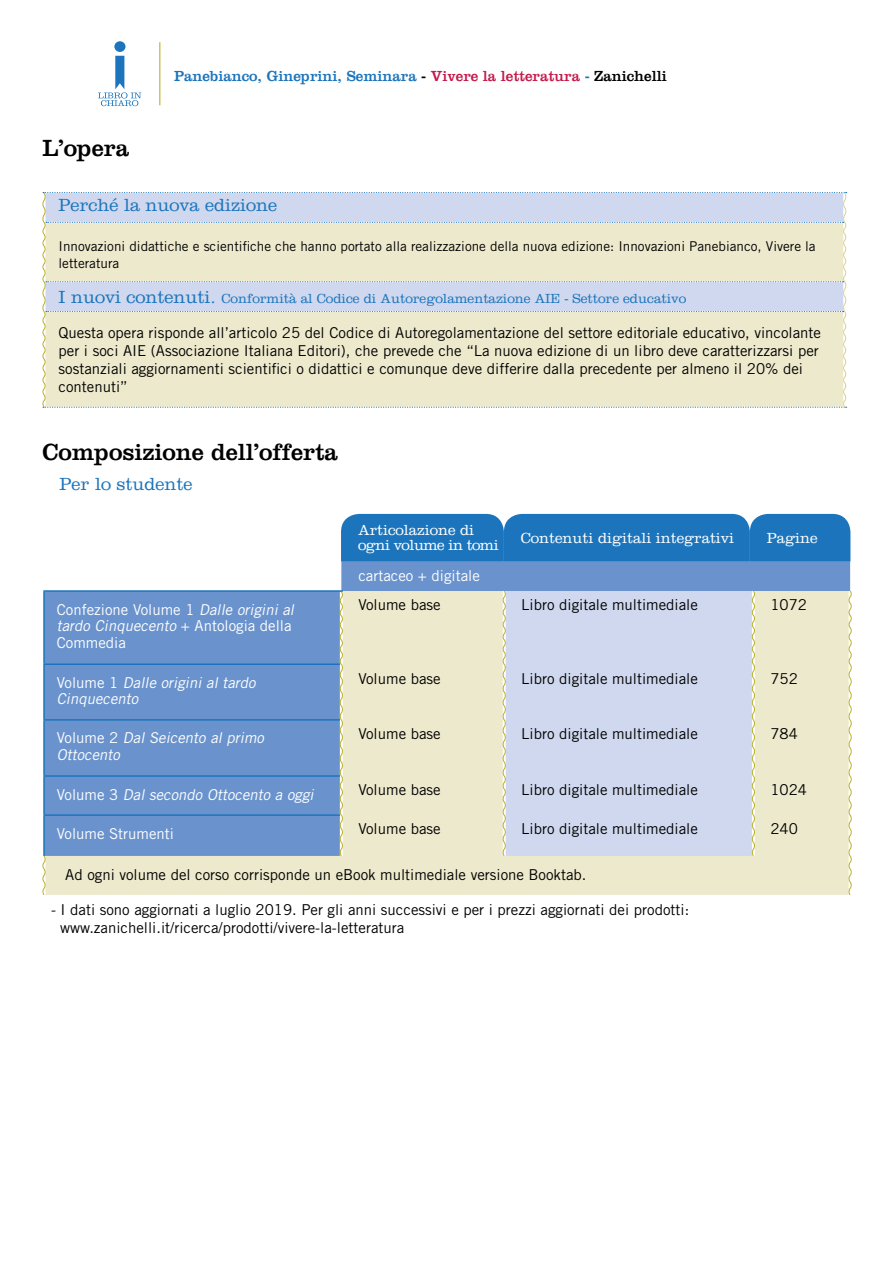
<style>
.page{position:relative;width:893px;height:1263px;background:#fff}
.page>*{position:absolute;margin:0;border:0;box-sizing:border-box;transform-origin:0 0}
.t1{font:24px "Clarendon";color:#000}
.t2{font:300 18px "Clarendon";color:#1c75bc}
.t3{font:15px/18px "Trade Gothic LT Std";color:#000}
.t4{font:15px/16.5px "Trade Gothic LT Std";color:#fff}
.t5{font:italic 15px/16.5px "Trade Gothic LT Std";color:#fff}
.t6{font:300 15px/15px "Clarendon";color:#fff}
.t7{font:15px "Clarendon";color:#1c75bc}
.t8{font:13.5px/16.5px "Trade Gothic LT Std";color:#000}
.t9{font:300 13.5px "Clarendon";color:#1c75bc}
.s1{color:#000}
.s2{color:#c51b4b}
.s3{font-size:18px}
.s4{font-style:italic}
.s5{font-style:normal}
</style>
<div class="page">
<hr style="left:159px;top:42px;width:1px;height:63px;background:#bbb02a">
<div style="left:114px;top:41px;width:11px;height:11px;background:#1c75bc;border-radius:50%"></div>
<svg style="left:98px;top:56px;width:43px;height:50px"></svg>
<svg style="left:42px;top:192px;width:805px;height:216px;background:#e3e3d5"></svg>
<div style="left:341px;top:561px;width:509px;height:30px;background:#6a93cd"></div>
<svg style="left:45px;top:591px;width:802px;height:304px;background:#b3c3cc"></svg>
<div style="left:507px;top:591px;width:244px;height:265px;background:#cfd8ee"></div>
<svg style="left:42px;top:855px;width:5px;height:40px"></svg>
<svg style="left:847px;top:590px;width:5px;height:305px"></svg>
<svg style="left:502px;top:590px;width:5px;height:267px"></svg>
<svg style="left:751px;top:590px;width:5px;height:267px"></svg>
<svg style="left:339px;top:591px;width:5px;height:266px"></svg>
<hr style="left:43px;top:592px;width:2px;height:71px;background:#1c75bc">
<hr style="left:43px;top:665px;width:2px;height:54px;background:#1c75bc">
<hr style="left:43px;top:721px;width:2px;height:54px;background:#1c75bc">
<hr style="left:43px;top:777px;width:2px;height:37px;background:#1c75bc">
<hr style="left:43px;top:816px;width:2px;height:40px;background:#1c75bc">
<hr style="left:43px;top:590px;width:300px;height:2px;background:#1c75bc">
<hr style="left:43px;top:663px;width:297px;height:2px;background:#1c75bc">
<hr style="left:43px;top:719px;width:297px;height:2px;background:#1c75bc">
<hr style="left:43px;top:775px;width:297px;height:2px;background:#1c75bc">
<hr style="left:43px;top:814px;width:297px;height:2px;background:#1c75bc">
<div style="left:341px;top:514px;width:509px;height:47px;background:#1c75bc"></div>
<p class="t7" style="left:174px;top:67px;width:494px">Panebianco, Gineprini, Seminara <span class="s1">-</span> <span class="s2">Vivere la letteratura</span> - <span class="s1">Zanichelli</span></p>
<h1 class="t1" style="left:43px;top:134px;width:88px">L’opera</h1>
<p class="t2" style="left:59px;top:194px;width:220px">Perché la nuova edizione</p>
<p class="t8" style="left:59px;top:238px;width:759px">Innovazioni didattiche e scientifiche che hanno portato alla realizzazione della nuova edizione: Innovazioni Panebianco, Vivere la letteratura</p>
<p class="t9" style="left:59px;top:290px;width:629px"><span class="s3">I nuovi contenuti.</span> Conformità al Codice di Autoregolamentazione AIE - Settore educativo</p>
<p class="t3" style="left:59px;top:323px;width:764px">Questa opera risponde all’articolo 25 del Codice di Autoregolamentazione del settore editoriale educativo, vincolante per i soci AIE (Associazione Italiana Editori), che prevede che “La nuova edizione di un libro deve caratterizzarsi per sostanziali aggiornamenti scientifici o didattici e comunque deve differire dalla precedente per almeno il 20% dei contenuti”</p>
<h1 class="t1" style="left:43px;top:438px;width:297px">Composizione dell’offerta</h1>
<p class="t2" style="left:60px;top:474px;width:135px">Per lo studente</p>
<p class="t6" style="left:358px;top:523px;width:142px">Articolazione di ogni volume in tomi</p>
<p class="t6" style="left:521px;top:530px;width:215px">Contenuti digitali integrativi</p>
<p class="t4" style="left:358px;top:567px;width:123px">cartaceo + digitale</p>
<p class="t6" style="left:767px;top:530px;width:52px">Pagine</p>
<p class="t4" style="left:57px;top:601px;width:242px">Confezione Volume 1 <span class="s4">Dalle origini al tardo Cinquecento</span> + A n to l og i a d e l l a<br>Commedia</p>
<p class="t3" style="left:358px;top:596px;width:84px">Volume base</p>
<p class="t3" style="left:521px;top:596px;width:178px">Libro digitale multimediale</p>
<p class="t3" style="left:770px;top:596px;width:38px">1072</p>
<p class="t5" style="left:57px;top:674px;width:204px"><span class="s5">Vo l u m e 1</span> Dalle origini al tardo<br>Cinquecento</p>
<p class="t3" style="left:358px;top:669px;width:84px">Volume base</p>
<p class="t3" style="left:521px;top:669px;width:178px">Libro digitale multimediale</p>
<p class="t3" style="left:770px;top:669px;width:29px">752</p>
<p class="t5" style="left:57px;top:730px;width:212px"><span class="s5">Vo l u m e 2</span> Dal Seicento al primo<br>Ottocento</p>
<p class="t3" style="left:358px;top:725px;width:84px">Volume base</p>
<p class="t3" style="left:521px;top:725px;width:178px">Libro digitale multimediale</p>
<p class="t3" style="left:770px;top:725px;width:29px">784</p>
<p class="t5" style="left:57px;top:786px;width:262px"><span class="s5">Vo l u m e 3</span> Dal secondo Ottocento a oggi</p>
<p class="t3" style="left:358px;top:781px;width:84px">Volume base</p>
<p class="t3" style="left:521px;top:781px;width:178px">Libro digitale multimediale</p>
<p class="t3" style="left:770px;top:781px;width:38px">1024</p>
<p class="t4" style="left:57px;top:825px;width:119px">Volume Strumenti</p>
<p class="t3" style="left:358px;top:820px;width:84px">Volume base</p>
<p class="t3" style="left:521px;top:820px;width:178px">Libro digitale multimediale</p>
<p class="t3" style="left:770px;top:820px;width:29px">240</p>
<p class="t3" style="left:65px;top:865px;width:523px">Ad ogni volume del corso corrisponde un eBook multimediale versione Booktab.</p>
<p class="t3" style="left:60px;top:901px;width:631px;text-indent:-9px">- I dati sono aggiornati a luglio 2019. Per gli anni successivi e per i prezzi aggiornati dei prodotti: www.zanichelli.it/ricerca/prodotti/vivere-la-letteratura</p>
</div>
